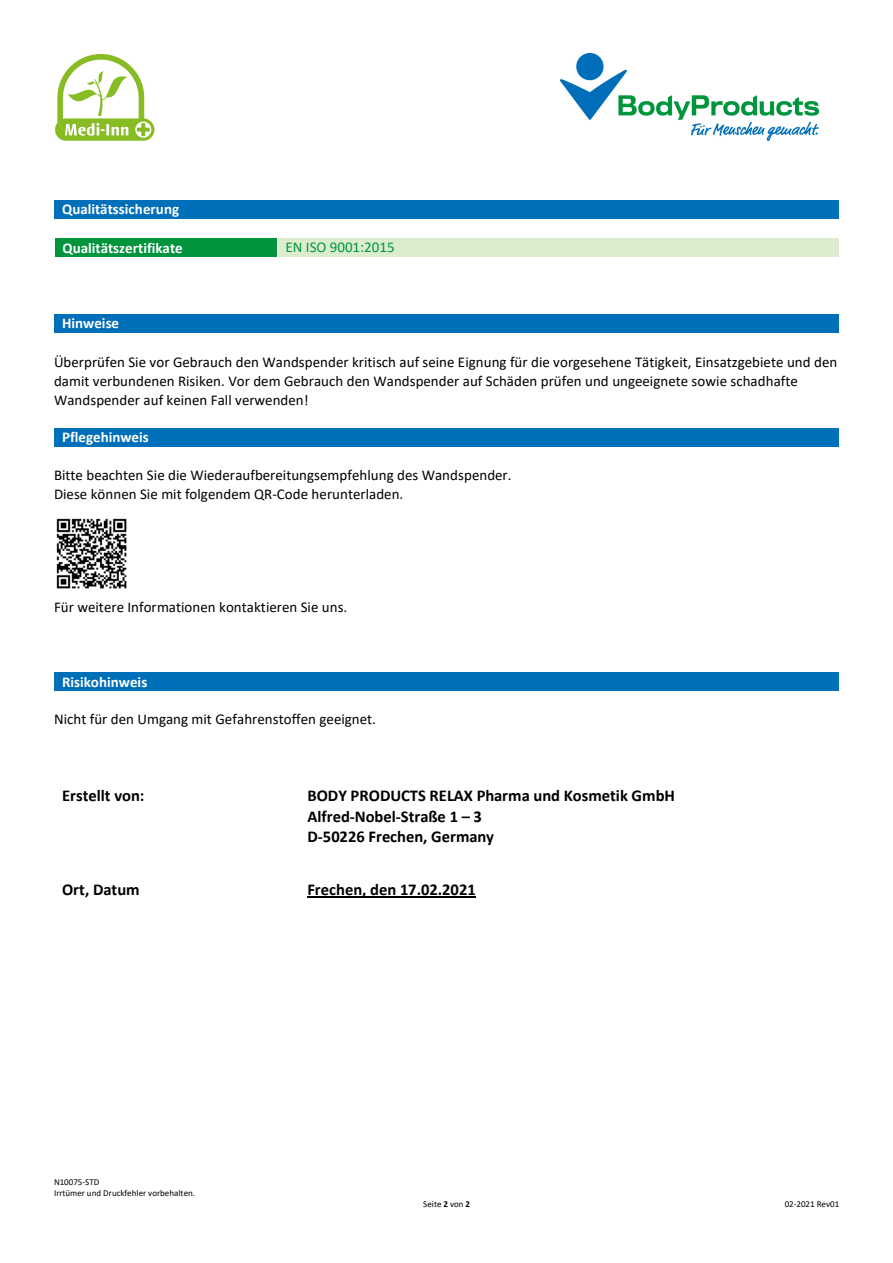
<style>
.page{position:relative;width:893px;height:1263px;background:#fff}
.page>*{position:absolute;margin:0;border:0;box-sizing:border-box;transform-origin:0 0}
.t1{font:700 16.5px/20.1px "Calibri";color:#000}
.t2{font:15px/18.8px "Calibri";letter-spacing:.005em;color:#000}
.t3{font:700 15px "Calibri";color:#fff}
.t4{font:15px "Calibri";color:#00953d}
.t5{font:9px/10.9px "Calibri";color:#000}
.s1{font-weight:700}
</style>
<div class="page">
<img style="left:55px;top:54px;width:99px;height:86px">
<img style="left:560px;top:53px;width:258px;height:88px">
<div style="left:54px;top:200px;width:784px;height:18px;background:#006fb9"></div>
<div style="left:55px;top:238px;width:222px;height:19px;background:#00953d"></div>
<div style="left:278px;top:238px;width:560px;height:19px;background:#dcedcf"></div>
<svg style="left:838px;top:238px;width:1px;height:19px"></svg>
<div style="left:54px;top:314px;width:784px;height:18px;background:#006fb9"></div>
<div style="left:54px;top:428px;width:784px;height:18px;background:#006fb9"></div>
<div style="left:54px;top:673px;width:784px;height:18px;background:#006fb9"></div>
<hr style="left:307px;top:896px;width:168px;height:1px;background:#000">
<img style="left:56px;top:518px;width:71px;height:71px">
<p class="t3" style="left:62px;top:203px;width:119px">Qualitätssicherung</p>
<p class="t3" style="left:62px;top:242px;width:122px">Qualitätszertifikate</p>
<p class="t4" style="left:285px;top:240px;width:111px">EN ISO 9001:2015</p>
<p class="t3" style="left:62px;top:317px;width:59px">Hinweise</p>
<p class="t2" style="left:54px;top:353px;width:784px">Überprüfen Sie vor Gebrauch den Wandspender kritisch auf seine Eignung für die vorgesehene Tätigkeit, Einsatzgebiete und den damit verbundenen Risiken. Vor dem Gebrauch den Wandspender auf Schäden prüfen und ungeeignete sowie schadhafte<br>Wandspender auf keinen Fall verwenden!</p>
<p class="t3" style="left:62px;top:432px;width:88px">Pflegehinweis</p>
<p class="t2" style="left:54px;top:466px;width:459px">Bitte beachten Sie die Wiederaufbereitungsempfehlung des Wandspender.<br>Diese können Sie mit folgendem QR-Code herunterladen.</p>
<p class="t2" style="left:54px;top:598px;width:295px">Für weitere Informationen kontaktieren Sie uns.</p>
<p class="t3" style="left:62px;top:676px;width:87px">Risikohinweis</p>
<p class="t2" style="left:54px;top:710px;width:323px">Nicht für den Umgang mit Gefahrenstoffen geeignet.</p>
<p class="t1" style="left:62px;top:787px;width:84px">Erstellt von:</p>
<p class="t1" style="left:307px;top:787px;width:369px">BODY PRODUCTS RELAX Pharma und Kosmetik GmbH<br>Alfred-Nobel-Straße 1 – 3<br>D-50226 Frechen, Germany</p>
<p class="t1" style="left:62px;top:880px;width:79px">Ort, Datum</p>
<p class="t1" style="left:307px;top:880px;width:170px">Frechen, den 17.02.2021</p>
<p class="t5" style="left:54px;top:1177px;width:143px">N10075-STD<br>Irrtümer und Druckfehler vorbehalten.</p>
<p class="t5" style="left:423px;top:1199px;width:48px">Seite <span class="s1">2</span> von <span class="s1">2</span></p>
<p class="t5" style="left:784px;top:1199px;width:56px">02-2021 Rev01</p>
</div>
